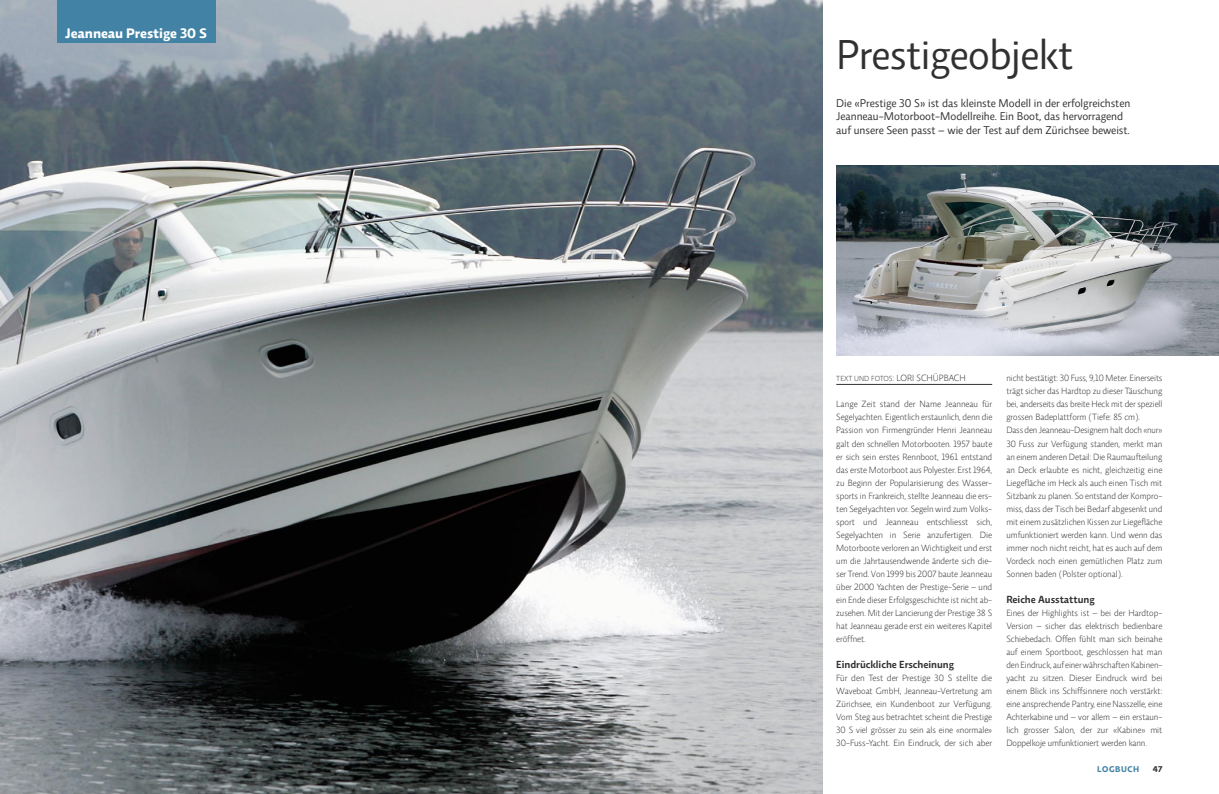
<style>
.page{position:relative;width:1219px;height:794px;background:#fff}
.page>*{position:absolute;margin:0;border:0;box-sizing:border-box;transform-origin:0 0}
.t1{font:42.5px "Relato Sans OT";letter-spacing:-.01em;color:#313131}
.t2{font:700 14px "Relato Sans OT";color:#fff}
.t3{font:11.5px/13.5px "Relato Sans OT";color:#313131}
.t4{font:600 10.5px "Relato Sans OT";color:#313131}
.t5{font:300 9.2px/13px "Relato Sans OT";color:#313131}
.t6{font:700 8.5px "Relato Sans OT";letter-spacing:.07em;color:#4283a5}
.t7{font:700 8.5px "Relato Sans OT";color:#313131}
.s1{font-size:7.5px}
</style>
<div class="page">
<img style="left:0;top:0;width:822px;height:794px">
<img style="left:836px;top:166px;width:383px;height:189px">
<div style="left:57px;top:0;width:158px;height:43px;background:#4283a5"></div>
<hr style="left:836px;top:384px;width:156px;height:1px;background:#313131">
<h2 class="t2" style="left:65px;top:24px;width:143px">Jeanneau Prestige 30 S</h2>
<h1 class="t1" style="left:836px;top:29px;width:238px">Prestigeobjekt</h1>
<p class="t3" style="left:836px;top:96px;width:295px">Die «Prestige 30 S» ist das kleinste Modell in der erfolgreichsten<br>Jeanneau-Motorboot-Modellreihe. Ein Boot, das hervorragend auf unsere Seen passt – wie der Test auf dem Zürichsee beweist.</p>
<p class="t5" style="left:836px;top:372px;width:131px"><span class="s1">Text und Fotos</span>: Lori schüpbach</p>
<p class="t5" style="left:836px;top:398px;width:157px">Lange Zeit stand der N ame Jeanneau für -Segelyachten. Eigentlich erstaunlich, denn die Passion von Firmengründer Henri Jeanneau galt den schnellen Motorbooten. 1957 baute er sich sein erstes Rennboot, 1961 entstand das erste Motorboot aus Polyester. Erst 1964, zu Beginn der Popularisierung des Wasser&shy;sports in Frankreich, stellte Jeanneau die ers&shy;ten Segelyachten vor. Segeln wird zum Volks&shy;sport und Jeanneau entschliesst sich, Segelyachten in Serie anzufertigen. Die Motorboote verloren an Wichtigkeit und erst um die Jahrtausendwende änderte sich die&shy;ser Trend. Von 1999 bis 2007 baute Jeanneau über 2000 Yachten der Prestige-Serie – und ein Ende dieser Erfolgsgeschichte ist nicht ab&shy;zusehen. Mit der Lancierung der Prestige 38 S hat Jeanneau gerade erst ein weiteres Kapitel eröffnet.</p>
<p class="t4" style="left:836px;top:657px;width:119px">Eindrückliche Erscheinung</p>
<p class="t5" style="left:836px;top:671px;width:157px;text-align:justify">Für den Test der Prestige 30 S stellte die Waveboat GmbH, Jeanneau-Vertretung am Zürichsee, ein Kundenboot zur Verfügung.<br>Vom Steg aus betrachtet scheint die Prestige 30 S viel grösser zu sein als eine «normale» 30-Fuss-Yacht. Ein Eindruck, der sich aber</p>
<p class="t5" style="left:1006px;top:372px;width:157px">nicht bestätigt: 30 Fuss, 9,10 Meter. Einerseits trägt sicher das H ardtop zu dieser Täuschung bei, anderseits das breite H eck mit der speziell grossen Badeplattform (Tiefe: 85 cm).<br>Dass den Jeanneau-Designern halt doch «nur» 30 Fuss zur Verfügung standen, merkt man an einem anderen Detail: Die Raumaufteilung an Deck erlaubte es nicht, gleichzeitig eine Liegefläche im H eck als auch einen Tisch mit Sitzbank zu planen. So entstand der Kompro&shy;miss, dass der Tisch bei Bedarf abgesenkt und mit einem zusätzlichen Kissen zur Liegefläche umfunktioniert werden kann. U nd wenn das immer noch nicht reicht, hat es auch auf dem Vordeck noch einen gemütlichen Platz zum Sonnen baden (Polster optional).</p>
<p class="t4" style="left:1006px;top:592px;width:90px">Reiche Ausstattung</p>
<p class="t5" style="left:1006px;top:606px;width:157px;text-align:justify">Eines der H ighlights ist – bei der Hardtop-Version – sicher das elektrisch bedienbare Schiebedach. Offen fühlt man sich beinahe auf einem Sportboot, geschlossen hat man den Eindruck, auf einer währschaften Kabinen&shy;yacht zu sitzen. Dieser Eindruck wird bei einem Blick ins Schiffsinnere noch verstärkt: eine ansprechende Pantry, eine Nasszelle, eine Achterkabine und – vor allem – ein erstaun&shy;lich grosser Salon, der zur «Kabine» mit -Doppelkoje umfunktioniert werden kann.</p>
<p class="t6" style="left:1097px;top:763px;width:44px">logbuch</p>
<p class="t7" style="left:1153px;top:763px;width:11px">47</p>
</div>
